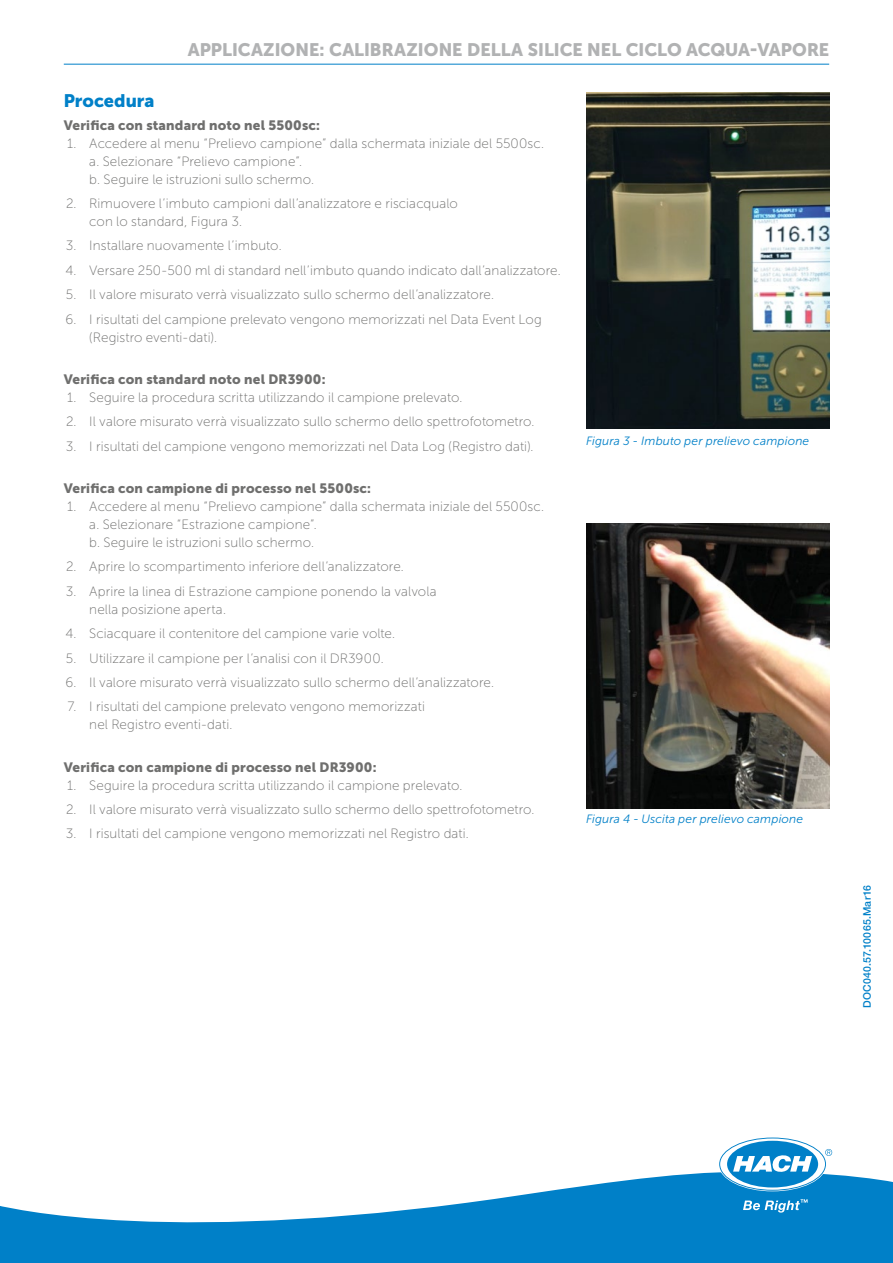
<style>
.page{position:relative;width:893px;height:1263px;background:#fff}
.page>*{position:absolute;margin:0;border:0;box-sizing:border-box;transform-origin:0 0}
.t1{font:18px "Museo Sans Cyrl 900";color:#b1b2b3}
.t2{font:18px "Museo Sans Cyrl 900";color:#0080c8}
.t3{font:13.5px/18px "Museo Sans Cyrl 100";letter-spacing:.01em;color:#6f6f6e}
.t4{font:13.5px "Museo Sans Cyrl 900";letter-spacing:.015em;color:#6f6f6e}
.t5{font:italic 12px "Museo Sans Cyrl 300";letter-spacing:.015em;color:#0080c8}
.t6{font:500 10.5px "Helvetica Neue LTW1 G";letter-spacing:.025em;color:#0080c8}
</style>
<div class="page">
<img style="left:586px;top:523px;width:243px;height:285px">
<img style="left:586px;top:93px;width:243px;height:336px">
<svg style="left:0;top:1168px;width:893px;height:95px;fill:#0080c8"></svg>
<svg style="left:720px;top:1138px;width:112px;height:52px"></svg>
<svg style="left:743px;top:1199px;width:65px;height:13px"></svg>
<hr style="left:64px;top:64px;width:765px;height:1px;background:#0080c8">
<h1 class="t1" style="left:188px;top:39px;width:643px">APPLICAZIONE: CALIBRAZIONE DELLA SILICE NEL CICLO ACQUA-VAPORE</h1>
<h1 class="t2" style="left:64px;top:91px;width:92px">Procedura</h1>
<p class="t4" style="left:64px;top:117px;width:258px">Verifica con standard noto nel 5500sc:</p>
<p class="t3" style="left:89px;top:134px;width:456px;text-indent:-22px">1. Accedere al menu “Prelievo campione” dalla schermata iniziale del 5500sc. a. Selezionare “Prelievo campione”.<br>b. Seguire le istruzioni sullo schermo.</p>
<p class="t3" style="left:89px;top:194px;width:370px;text-indent:-23px">2. Rimuovere l’imbuto campioni dall’analizzatore e risciacqualo con lo standard, Figura 3.</p>
<p class="t3" style="left:66px;top:237px;width:217px">3. Installare nuovamente l’imbuto.</p>
<p class="t3" style="left:65px;top:261px;width:497px">4. Versare 250-500 ml di standard nell’imbuto quando indicato dall’analizzatore.</p>
<p class="t3" style="left:66px;top:286px;width:430px">5. Il valore misurato verrà visualizzato sullo schermo dell’analizzatore.</p>
<p class="t3" style="left:89px;top:310px;width:454px;text-indent:-24px">6. I risultati del campione prelevato vengono memorizzati nel Data Event Log (Registro eventi-dati).</p>
<p class="t4" style="left:64px;top:371px;width:263px">Verifica con standard noto nel DR3900:</p>
<p class="t3" style="left:67px;top:388px;width:397px">1. Seguire la procedura scritta utilizzando il campione prelevato.</p>
<p class="t3" style="left:66px;top:413px;width:470px">2. Il valore misurato verrà visualizzato sullo schermo dello spettrofotometro.</p>
<p class="t3" style="left:66px;top:437px;width:469px">3. I risultati del campione vengono memorizzati nel Data Log (Registro dati).</p>
<p class="t4" style="left:64px;top:481px;width:309px">Verifica con campione di processo nel 5500sc:</p>
<p class="t3" style="left:89px;top:497px;width:456px;text-indent:-22px">1. Accedere al menu “Prelievo campione” dalla schermata iniziale del 5500sc. a. Selezionare “Estrazione campione”.<br>b. Seguire le istruzioni sullo schermo.</p>
<p class="t3" style="left:66px;top:558px;width:339px">2. Aprire lo scompartimento inferiore dell’analizzatore.</p>
<p class="t3" style="left:89px;top:582px;width:349px;text-indent:-23px">3. Aprire la linea di Estrazione campione ponendo la valvola nella posizione aperta.</p>
<p class="t3" style="left:65px;top:625px;width:331px">4. Sciacquare il contenitore del campione varie volte.</p>
<p class="t3" style="left:66px;top:649px;width:319px">5. Utilizzare il campione per l’analisi con il DR3900.</p>
<p class="t3" style="left:65px;top:673px;width:430px">6. Il valore misurato verrà visualizzato sullo schermo dell’analizzatore.</p>
<p class="t3" style="left:89px;top:698px;width:337px;text-indent:-22px">7. I risultati del campione prelevato vengono memorizzati nel Registro eventi-dati.</p>
<p class="t4" style="left:64px;top:759px;width:314px">Verifica con campione di processo nel DR3900:</p>
<p class="t3" style="left:67px;top:776px;width:397px">1. Seguire la procedura scritta utilizzando il campione prelevato.</p>
<p class="t3" style="left:66px;top:801px;width:470px">2. Il valore misurato verrà visualizzato sullo schermo dello spettrofotometro.</p>
<p class="t3" style="left:66px;top:825px;width:404px">3. I risultati del campione vengono memorizzati nel Registro dati.</p>
<p class="t5" style="left:586px;top:434px;width:225px">Figura 3 - Imbuto per prelievo campione</p>
<p class="t5" style="left:586px;top:813px;width:219px">Figura 4 - Uscita per prelievo campione</p>
<p class="t6" style="left:861px;top:1008px;width:124px;rotate:-90deg">DOC040.57.10065.Mar16</p>
</div>
